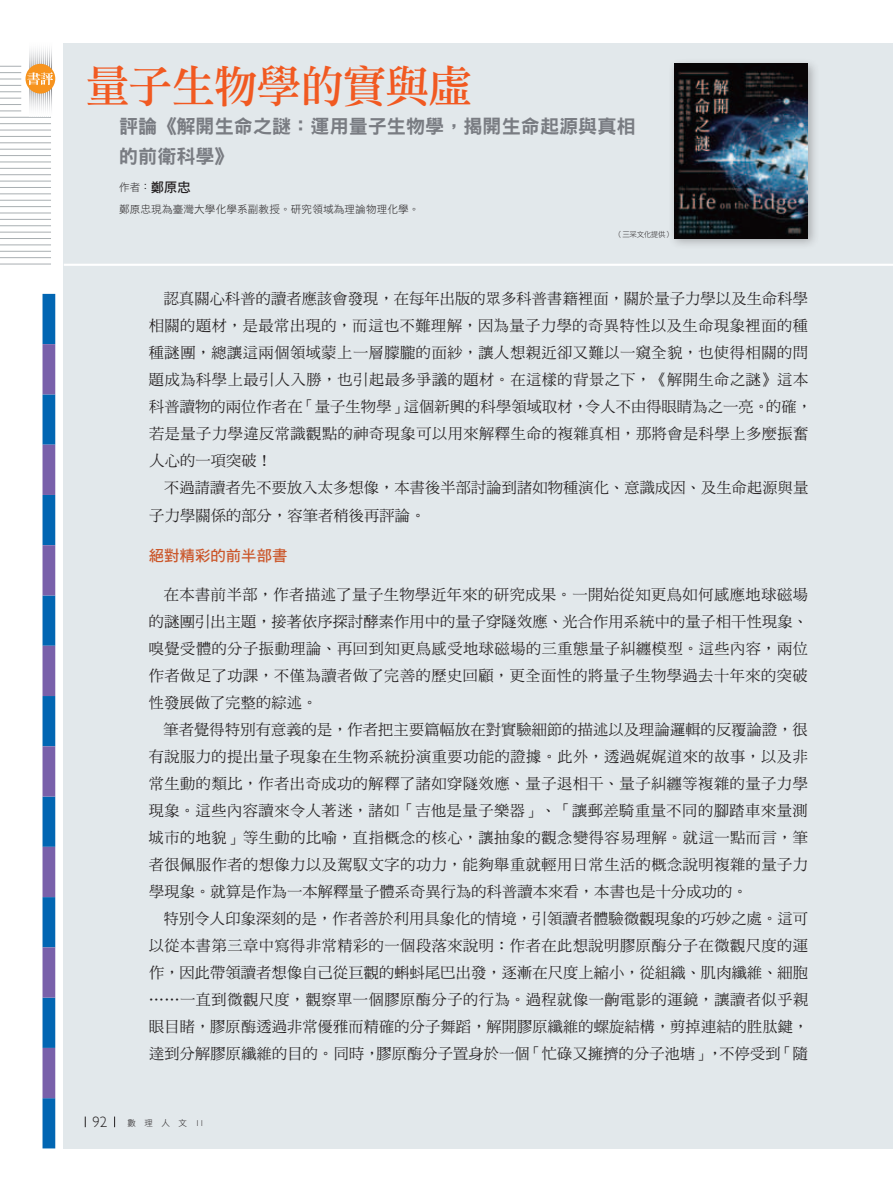
<style>
.page{position:relative;width:893px;height:1191px;background:#fff}
.page>*{position:absolute;margin:0;border:0;box-sizing:border-box;transform-origin:0 0}
.t1{font:44.7px "DF Li Song Std W5";letter-spacing:-.04em;color:#f15921}
.t2{font:19.2px/29.7px "DF Hei Std W9";color:#797c82}
.t3{font:15.45px "DF Hei Std W7";color:#cb572b}
.t4{font:15.15px "DF Ming Std W5";letter-spacing:.035em;color:#231f20}
.t5{font:15.15px "DF Ming Std W5";letter-spacing:.01em;color:#231f20}
.t6{font:300 14.85px "Gill Sans";color:#231f20}
.t7{font:10.65px/22px "DF Hei Std W3";letter-spacing:.01em;color:#231f20}
.t8{font:8.55px "DF Hei Std W3";color:#231f20}
.t9{font:7.5px "DF Hei Std W3";letter-spacing:-.04em;color:#231f20}
.s1{font-family:"DF Hei Std W7";font-size:13.35px}
.s2{font-family:"Gill Sans";font-weight:300}
</style>
<div class="page">
<div style="left:64px;top:43px;width:829px;height:1105px;background:#e2e8eb"></div>
<div style="left:43px;top:294px;width:12px;height:50px;background:#0166b3"></div>
<div style="left:43px;top:394px;width:12px;height:51px;background:#0166b3"></div>
<div style="left:43px;top:495px;width:12px;height:50px;background:#0166b3"></div>
<div style="left:43px;top:595px;width:12px;height:51px;background:#0166b3"></div>
<div style="left:43px;top:696px;width:12px;height:50px;background:#0166b3"></div>
<div style="left:43px;top:796px;width:12px;height:51px;background:#0166b3"></div>
<div style="left:43px;top:897px;width:12px;height:50px;background:#0166b3"></div>
<div style="left:43px;top:997px;width:12px;height:51px;background:#0166b3"></div>
<div style="left:43px;top:1098px;width:12px;height:50px;background:#0166b3"></div>
<div style="left:43px;top:344px;width:12px;height:50px;background:#7960aa"></div>
<div style="left:43px;top:445px;width:12px;height:50px;background:#7960aa"></div>
<div style="left:43px;top:545px;width:12px;height:50px;background:#7960aa"></div>
<div style="left:43px;top:646px;width:12px;height:50px;background:#7960aa"></div>
<div style="left:43px;top:746px;width:12px;height:50px;background:#7960aa"></div>
<div style="left:43px;top:847px;width:12px;height:50px;background:#7960aa"></div>
<div style="left:43px;top:947px;width:12px;height:50px;background:#7960aa"></div>
<div style="left:43px;top:1048px;width:12px;height:50px;background:#7960aa"></div>
<div style="left:668px;top:58px;width:152px;height:192px;background:#231f20;opacity:.3"></div>
<img style="left:674px;top:64px;width:134px;height:174px">
<svg style="left:0;top:66px;width:21px;height:7px"></svg>
<svg style="left:0;top:79px;width:21px;height:13px"></svg>
<svg style="left:0;top:98px;width:21px;height:7px"></svg>
<svg style="left:0;top:111px;width:21px;height:1px"></svg>
<hr style="left:0;top:117px;width:51px;height:1px;background:#a9afb2">
<hr style="left:0;top:123px;width:51px;height:1px;background:#a9afb2">
<hr style="left:0;top:130px;width:51px;height:1px;background:#a9afb2">
<hr style="left:0;top:136px;width:51px;height:1px;background:#a9afb2">
<hr style="left:0;top:142px;width:51px;height:1px;background:#a9afb2">
<hr style="left:0;top:149px;width:51px;height:1px;background:#a9afb2">
<hr style="left:0;top:155px;width:51px;height:1px;background:#a9afb2">
<hr style="left:0;top:162px;width:51px;height:1px;background:#a9afb2">
<hr style="left:0;top:168px;width:51px;height:1px;background:#a9afb2">
<hr style="left:0;top:174px;width:51px;height:1px;background:#a9afb2">
<hr style="left:0;top:181px;width:51px;height:1px;background:#a9afb2">
<hr style="left:0;top:187px;width:51px;height:1px;background:#a9afb2">
<hr style="left:0;top:193px;width:51px;height:1px;background:#a9afb2">
<hr style="left:0;top:200px;width:51px;height:1px;background:#a9afb2">
<hr style="left:0;top:206px;width:51px;height:1px;background:#a9afb2">
<hr style="left:0;top:213px;width:51px;height:1px;background:#a9afb2">
<hr style="left:0;top:219px;width:51px;height:1px;background:#a9afb2">
<hr style="left:0;top:225px;width:51px;height:1px;background:#a9afb2">
<hr style="left:0;top:232px;width:51px;height:1px;background:#a9afb2">
<hr style="left:0;top:238px;width:51px;height:1px;background:#a9afb2">
<hr style="left:0;top:244px;width:51px;height:1px;background:#a9afb2">
<hr style="left:0;top:251px;width:51px;height:1px;background:#a9afb2">
<hr style="left:0;top:257px;width:51px;height:1px;background:#a9afb2">
<hr style="left:0;top:264px;width:51px;height:1px;background:#a9afb2">
<div style="left:26px;top:64px;width:29px;height:30px;background:#f7931d;border-radius:50%"></div>
<svg style="left:27px;top:72px;width:26px;height:13px"></svg>
<hr style="left:64px;top:264px;width:829px;height:2px;background:#fff">
<p class="t1" style="left:85px;top:62px;width:389px">量子生物學的實與虛</p>
<p class="t2" style="left:119px;top:111px;width:518px">評論《解開生命之謎：運用量子生物學，揭開生命起源與真相的前衛科學》</p>
<p class="t7" style="left:119px;top:176px;width:302px">作者：<span class="s1">鄭原忠<br></span>鄭原忠現為臺灣大學化學系副教授。研究領域為理論物理化學。</p>
<p class="t9" style="left:615px;top:230px;width:59px">（三采文化提供）</p>
<p class="t5" style="left:164px;top:291px;width:646px">認真關心科普的讀者應該會發現，在每年出版的眾多科普書籍裡面，關於量子力學以及生命科學</p>
<p class="t4" style="left:149px;top:318px;width:661px">相關的題材，是最常出現的，而這也不難理解，因為量子力學的奇異特性以及生命現象裡面的種</p>
<p class="t4" style="left:149px;top:345px;width:661px">種謎團，總讓這兩個領域蒙上一層朦朧的面紗，讓人想親近卻又難以一窺全貌，也使得相關的問</p>
<p class="t4" style="left:149px;top:372px;width:661px">題成為科學上最引人入勝，也引起最多爭議的題材。在這樣的背景之下，《解開生命之謎》這本</p>
<p class="t5" style="left:149px;top:399px;width:664px">科普讀物的兩位作者在「量子生物學」這個新興的科學領域取材，令人不由得眼睛為之一亮。的確，</p>
<p class="t4" style="left:149px;top:426px;width:661px">若是量子力學違反常識觀點的神奇現象可以用來解釋生命的複雜真相，那將會是科學上多麼振奮</p>
<p class="t5" style="left:149px;top:453px;width:124px">人心的一項突破！</p>
<p class="t5" style="left:164px;top:480px;width:646px">不過請讀者先不要放入太多想像，本書後半部討論到諸如物種演化、意識成因、及生命起源與量</p>
<p class="t5" style="left:149px;top:507px;width:278px">子力學關係的部分，容筆者稍後再評論。</p>
<p class="t3" style="left:149px;top:547px;width:140px">絕對精彩的前半部書</p>
<p class="t4" style="left:164px;top:586px;width:646px">在本書前半部，作者描述了量子生物學近年來的研究成果。一開始從知更鳥如何感應地球磁場</p>
<p class="t5" style="left:149px;top:613px;width:660px">的謎團引出主題，接著依序探討酵素作用中的量子穿隧效應、光合作用系統中的量子相干性現象、</p>
<p class="t4" style="left:149px;top:640px;width:661px">嗅覺受體的分子振動理論、再回到知更鳥感受地球磁場的三重態量子糾纏模型。這些內容，兩位</p>
<p class="t4" style="left:149px;top:667px;width:660px">作者做足了功課，不僅為讀者做了完善的歷史回顧，更全面性的將量子生物學過去十年來的突破</p>
<p class="t5" style="left:149px;top:694px;width:170px">性發展做了完整的綜述。</p>
<p class="t5" style="left:164px;top:721px;width:646px">筆者覺得特別有意義的是，作者把主要篇幅放在對實驗細節的描述以及理論邏輯的反覆論證，很</p>
<p class="t4" style="left:149px;top:748px;width:661px">有說服力的提出量子現象在生物系統扮演重要功能的證據。此外，透過娓娓道來的故事，以及非</p>
<p class="t4" style="left:149px;top:775px;width:661px">常生動的類比，作者出奇成功的解釋了諸如穿隧效應、量子退相干、量子糾纏等複雜的量子力學</p>
<p class="t4" style="left:149px;top:802px;width:660px">現象。這些內容讀來令人著迷，諸如「吉他是量子樂器」、「讓郵差騎重量不同的腳踏車來量測</p>
<p class="t4" style="left:149px;top:829px;width:661px">城市的地貌」等生動的比喻，直指概念的核心，讓抽象的觀念變得容易理解。就這一點而言，筆</p>
<p class="t4" style="left:149px;top:856px;width:661px">者很佩服作者的想像力以及駕馭文字的功力，能夠舉重就輕用日常生活的概念說明複雜的量子力</p>
<p class="t5" style="left:149px;top:883px;width:600px">學現象。就算是作為一本解釋量子體系奇異行為的科普讀本來看，本書也是十分成功的。</p>
<p class="t5" style="left:164px;top:910px;width:645px">特別令人印象深刻的是，作者善於利用具象化的情境，引領讀者體驗微觀現象的巧妙之處。這可</p>
<p class="t4" style="left:149px;top:937px;width:661px">以從本書第三章中寫得非常精彩的一個段落來說明：作者在此想說明膠原酶分子在微觀尺度的運</p>
<p class="t5" style="left:149px;top:964px;width:661px">作，因此帶領讀者想像自己從巨觀的蝌蚪尾巴出發，逐漸在尺度上縮小，從組織、肌肉纖維、細胞</p>
<p class="t4" style="left:149px;top:991px;width:661px">⋯⋯一直到微觀尺度，觀察單一個膠原酶分子的行為。過程就像一齣電影的運鏡，讓讀者似乎親</p>
<p class="t5" style="left:149px;top:1018px;width:661px">眼目睹，膠原酶透過非常優雅而精確的分子舞蹈，解開膠原纖維的螺旋結構，剪掉連結的胜肽鍵，</p>
<p class="t5" style="left:149px;top:1045px;width:660px">達到分解膠原纖維的目的。同時，膠原酶分子置身於一個「忙碌又擁擠的分子池塘」，不停受到「隨</p>
<p class="t6" style="left:92px;top:1110px;width:16px">92</p>
<p class="t8" style="left:128px;top:1118px;width:78px">數理人文<span class="s2">11</span></p>
</div>
